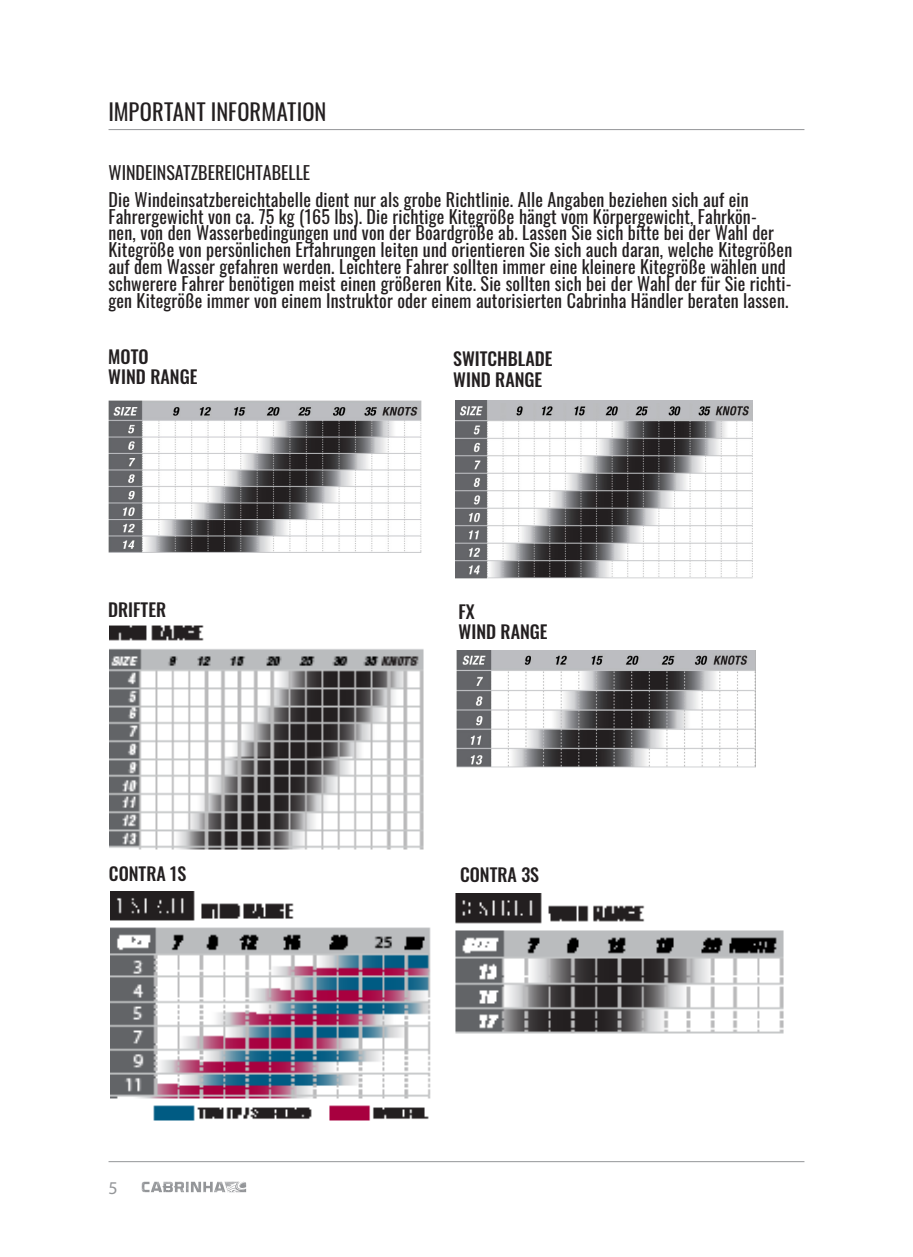
<style>
.page{position:relative;width:913px;height:1257px;background:#fff}
.page>*{position:absolute;margin:0;border:0;box-sizing:border-box;transform-origin:0 0}
.t1{font:22.5px "Oswald";letter-spacing:.005em;color:#231f20}
.Text_Headers{font:18px/16.9px "Oswald";letter-spacing:.01em;color:#231f20}
.t2{font:500 18px "Oswald";color:#231f20}
.t3{font:18px "Myriad Pro";color:#939598}
</style>
<div class="page">
<hr style="left:108px;top:129px;width:696px;height:1px;background:#939598">
<hr style="left:108px;top:1161px;width:696px;height:1px;background:#939598">
<svg style="left:142px;top:1181px;width:104px;height:11px"></svg>
<img style="left:110px;top:891px;width:321px;height:230px">
<img style="left:455px;top:893px;width:329px;height:141px">
<img style="left:109px;top:625px;width:315px;height:225px">
<img style="left:456px;top:650px;width:299px;height:117px">
<img style="left:108px;top:400px;width:313px;height:152px">
<img style="left:455px;top:400px;width:297px;height:178px">
<p class="t1" style="left:108px;top:92px;width:219px">IMPORTANT INFORMATION</p>
<p class="Text_Headers" style="left:108px;top:162px;width:203px">WINDEINSATZBEREICHTABELLE</p>
<p class="Text_Headers" style="left:108px;top:189px;width:641px">Die Windeinsatzbereichtabelle dient nur als grobe Richtlinie. Alle Angaben beziehen sich auf ein</p>
<p class="Text_Headers" style="left:108px;top:206px;width:685px">Fahrergewicht von ca. 75 kg (165 lbs). Die richtige Kitegröße hängt vom Körpergewicht, Fahrkön-<br>nen, von den Wasserbedingungen und von der Boardgröße ab. Lassen Sie sich bitte bei der Wahl der Kitegröße von persönlichen Erfahrungen leiten und orientieren Sie sich auch daran, welche Kitegrößen auf dem Wasser gefahren werden. Leichtere Fahrer sollten immer eine kleinere Kitegröße wählen und schwerere Fahrer benötigen meist einen größeren Kite. Sie sollten sich bei der Wahl der für Sie richti&shy;gen Kitegröße immer von einem Instruktor oder einem autorisierten Cabrinha Händler beraten lassen.</p>
<p class="t2" style="left:108px;top:347px;width:42px">MOTO</p>
<p class="t2" style="left:108px;top:367px;width:91px">WIND RANGE</p>
<p class="t2" style="left:453px;top:349px;width:101px">SWITCHBLADE</p>
<p class="t2" style="left:453px;top:370px;width:91px">WIND RANGE</p>
<p class="t2" style="left:108px;top:600px;width:60px">DRIFTER</p>
<p class="t2" style="left:458px;top:602px;width:18px">FX</p>
<p class="t2" style="left:458px;top:622px;width:91px">WIND RANGE</p>
<p class="t2" style="left:109px;top:864px;width:79px">CONTRA 1S</p>
<p class="t2" style="left:460px;top:865px;width:81px">CONTRA 3S</p>
<p class="t3" style="left:108px;top:1176px;width:11px">5</p>
</div>
